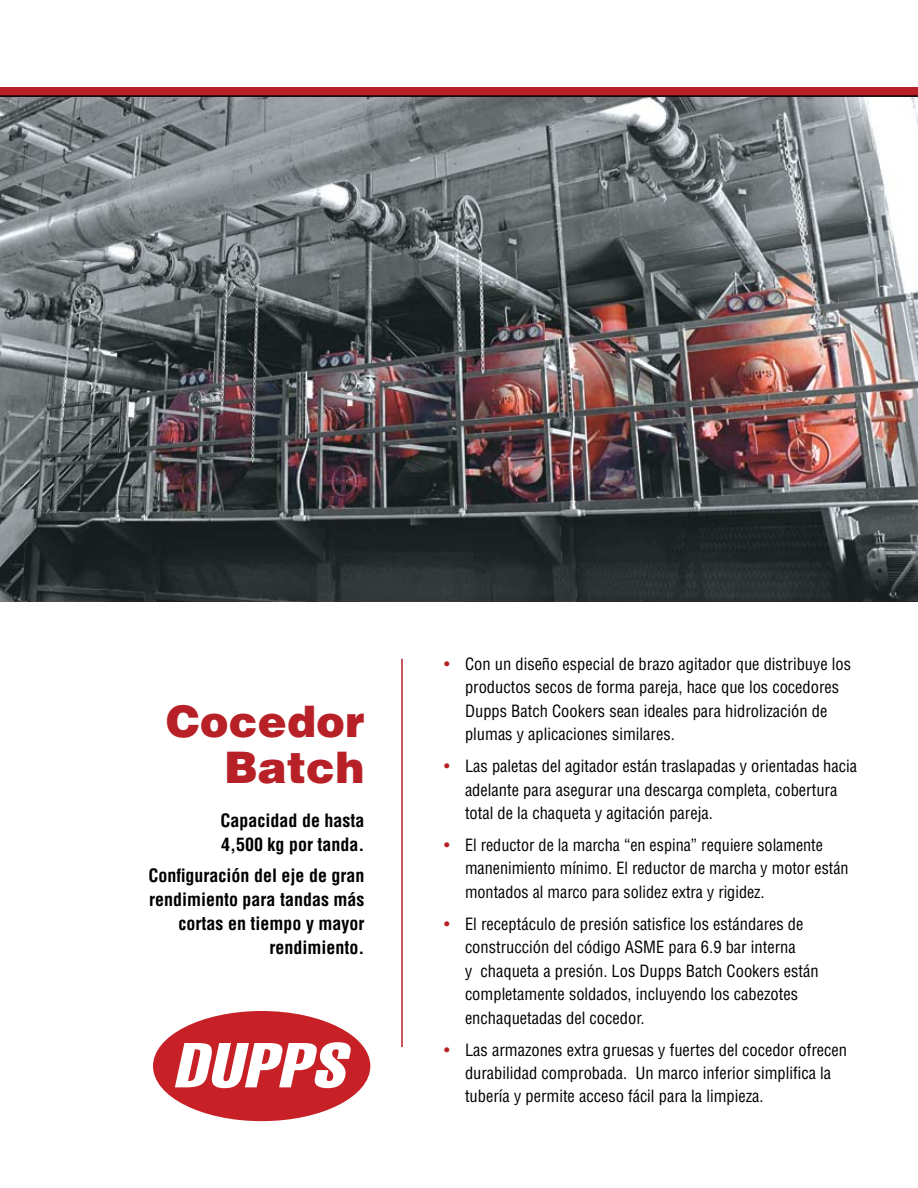
<style>
.page{position:relative;width:918px;height:1188px;background:#fff}
.page>*{position:absolute;margin:0;border:0;box-sizing:border-box;transform-origin:0 0}
.t1{font:900 43.5px/46.5px "Helvetica";color:#b72026;text-align:right}
.t2{font:700 condensed 18px/24px "Helvetica";color:#000}
.t3{font:condensed 16.5px/23.4px "Helvetica";color:#000}
.s1{color:#b72026}
</style>
<div class="page">
<img style="left:0;top:97px;width:918px;height:505px">
<hr style="left:401px;top:659px;width:2px;height:388px;background:#b72026">
<svg style="left:153px;top:1011px;width:217px;height:110px"></svg>
<div style="left:0;top:87px;width:918px;height:8px;background:#b72026"></div>
<hr style="left:0;top:95px;width:918px;height:2px;background:#000">
<h1 class="t1" style="left:166px;top:696px;width:200px">Cocedor<br>Batch</h1>
<p class="t2" style="left:221px;top:809px;width:145px">Capacidad de hasta<br>4,500 kg por tanda.</p>
<p class="t2" style="left:149px;top:863px;width:217px;text-align:right">Configuración del eje de gran rendimiento para tandas más cortas en tiempo y mayor rendimiento.</p>
<p class="t3" style="left:465px;top:652px;width:388px;text-indent:-21px"><span class="s1">•</span> Con un diseño especial de brazo agitador que distribuye los productos secos de forma pareja, hace que los cocedores Dupps Batch Cookers sean ideales para hidrolización de plumas y aplicaciones similares.</p>
<p class="t3" style="left:465px;top:754px;width:394px;text-indent:-21px"><span class="s1">•</span> Las paletas del agitador están traslapadas y orientadas hacia adelante para asegurar una descarga completa, cobertura total de la chaqueta y agitación pareja.</p>
<p class="t3" style="left:465px;top:833px;width:385px;text-indent:-21px"><span class="s1">•</span> El reductor de la marcha “en espina” requiere solamente manenimiento mínimo. El reductor de marcha y motor están montados al marco para solidez extra y rigidez.</p>
<p class="t3" style="left:465px;top:912px;width:355px;text-indent:-21px"><span class="s1">•</span> El receptáculo de presión satisfice los estándares de construcción del código ASME para 6.9 bar interna<br>y chaqueta a presión. Los Dupps Batch Cookers están completamente soldados, incluyendo los cabezotes enchaquetadas del cocedor.</p>
<p class="t3" style="left:465px;top:1038px;width:384px;text-indent:-21px"><span class="s1">•</span> Las armazones extra gruesas y fuertes del cocedor ofrecen durabilidad comprobada. Un marco inferior simplifica la tubería y permite acceso fácil para la limpieza.</p>
</div>
